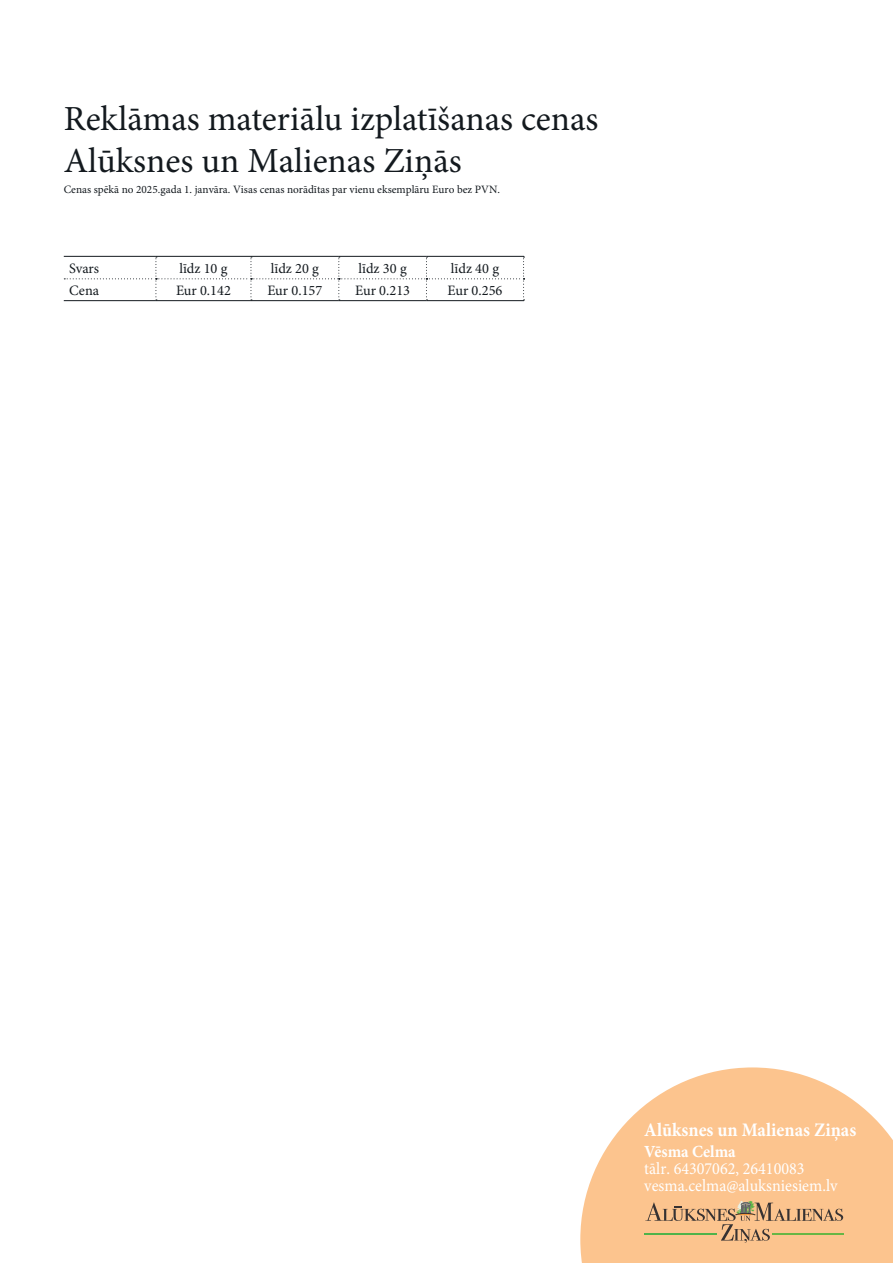
<style>
.page{position:relative;width:893px;height:1263px;background:#fff}
.page>*{position:absolute;margin:0;border:0;box-sizing:border-box;transform-origin:0 0}
.t1{font:35.25px/42.3px "Minion Pro";color:#13191e}
.t2{font:700 19.2px "Minion Pro";color:#fff;scale:.95 1}
.t3{font:16.95px/17.1px "Minion Pro";color:#fff;scale:.95 1}
.t4{font:700 16.95px "Minion Pro";color:#fff;scale:.95 1}
.t5{font:14.4px "Minion Pro";color:#13191e}
.t6{font:11.25px "Minion Pro";color:#13191e}
</style>
<div class="page">
<svg style="left:64px;top:257px;width:461px;height:43px"></svg>
<hr style="left:64px;top:256px;width:92px;height:1px;background:#13191e">
<hr style="left:156px;top:256px;width:95px;height:1px;background:#13191e">
<hr style="left:251px;top:256px;width:88px;height:1px;background:#13191e">
<hr style="left:339px;top:256px;width:87px;height:1px;background:#13191e">
<hr style="left:426px;top:256px;width:98px;height:1px;background:#13191e">
<hr style="left:64px;top:300px;width:92px;height:1px;background:#13191e">
<hr style="left:156px;top:300px;width:95px;height:1px;background:#13191e">
<hr style="left:251px;top:300px;width:88px;height:1px;background:#13191e">
<hr style="left:339px;top:300px;width:87px;height:1px;background:#13191e">
<hr style="left:426px;top:300px;width:98px;height:1px;background:#13191e">
<svg style="left:580px;top:1067px;width:313px;height:196px;fill:#fcc48e"></svg>
<svg style="left:645px;top:1201px;width:198px;height:42px;background:#deb080"></svg>
<hr style="left:644px;top:1233px;width:72px;height:1px;background:#4eb34a">
<hr style="left:772px;top:1233px;width:72px;height:1px;background:#67b645">
<h1 class="t1" style="left:64px;top:98px;width:536px">Reklāmas materiālu izplatīšanas cenas<br>Alūksnes un Malienas Ziņās</h1>
<p class="t6" style="left:64px;top:182px;width:438px">Cenas spēkā no 2025.gada 1. janvāra. Visas cenas norādītas par vienu eksemplāru Euro bez PVN.</p>
<p class="t5" style="left:69px;top:259px;width:31px">Svars</p>
<p class="t5" style="left:179px;top:259px;width:50px">līdz 10 g</p>
<p class="t5" style="left:271px;top:259px;width:50px">līdz 20 g</p>
<p class="t5" style="left:359px;top:259px;width:50px">līdz 30 g</p>
<p class="t5" style="left:451px;top:259px;width:50px">līdz 40 g</p>
<p class="t5" style="left:69px;top:281px;width:31px">Cena</p>
<p class="t5" style="left:176px;top:281px;width:56px">Eur 0.142</p>
<p class="t5" style="left:267px;top:281px;width:56px">Eur 0.157</p>
<p class="t5" style="left:355px;top:281px;width:56px">Eur 0.213</p>
<p class="t5" style="left:448px;top:281px;width:56px">Eur 0.256</p>
<h2 class="t2" style="left:644px;top:1116px;width:225px">Alūksnes un Malienas Ziņas</h2>
<h3 class="t4" style="left:644px;top:1140px;width:98px">Vēsma Celma</h3>
<h3 class="t3" style="left:644px;top:1160px;width:205px">tālr. 64307062, 26410083 vesma.celma@aluksniesiem.lv</h3>
</div>
